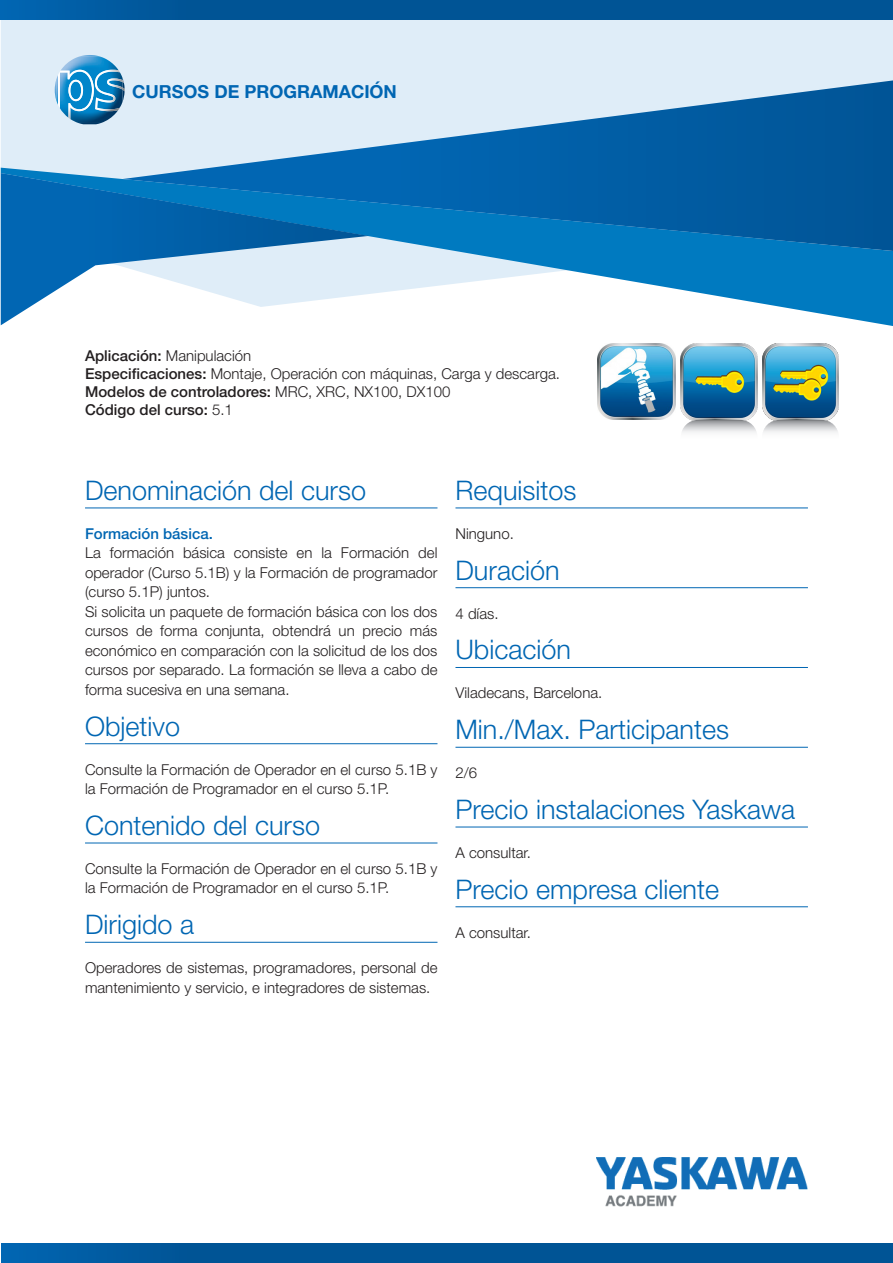
<style>
.page{position:relative;width:893px;height:1263px;background:#fff}
.page>*{position:absolute;margin:0;border:0;box-sizing:border-box;transform-origin:0 0}
.t1{font:300 27px "Helvetica Neue LT Pro";color:#0166b3}
.t2{font:700 18px "Helvetica Neue LT Pro";color:#0166b3}
.t3{font:300 15px/19.5px "Helvetica Neue LT Pro";color:#231f20}
.t4{font:500 15px "Helvetica Neue LT Pro";color:#231f20}
.t5{font:500 15px "Helvetica Neue LT Pro";color:#0166b3}
.s1{font-weight:500}
.s2{font-weight:300}
</style>
<div class="page">
<div style="left:1px;top:20px;width:892px;height:148px;background:#dfedf8"></div>
<svg style="left:1px;top:168px;width:892px;height:158px"></svg>
<svg style="left:1px;top:173px;width:368px;height:152px"></svg>
<svg style="left:122px;top:80px;width:771px;height:171px;background:#458dc1"></svg>
<svg style="left:1px;top:0;width:892px;height:20px;background:#005598"></svg>
<svg style="left:55px;top:80px;width:1px;height:20px"></svg>
<img style="left:56px;top:75px;width:2px;height:30px">
<img style="left:78px;top:55px;width:23px;height:2px">
<img style="left:78px;top:78px;width:47px;height:46px">
<img style="left:61px;top:57px;width:58px;height:66px">
<img style="left:91px;top:70px;width:31px;height:33px">
<img style="left:58px;top:70px;width:33px;height:49px">
<img style="left:58px;top:70px;width:21px;height:38px">
<img style="left:95px;top:70px;width:25px;height:41px">
<img style="left:68px;top:80px;width:15px;height:21px">
<svg style="left:122px;top:80px;width:3px;height:11px"></svg>
<img style="left:107px;top:78px;width:15px;height:12px">
<hr style="left:85px;top:508px;width:352px;height:1px;background:#0166b3">
<hr style="left:85px;top:743px;width:352px;height:1px;background:#0166b3">
<hr style="left:85px;top:843px;width:352px;height:1px;background:#0166b3">
<hr style="left:85px;top:942px;width:352px;height:1px;background:#0166b3">
<hr style="left:455px;top:508px;width:353px;height:1px;background:#0166b3">
<hr style="left:455px;top:587px;width:353px;height:1px;background:#0166b3">
<hr style="left:455px;top:667px;width:353px;height:1px;background:#0166b3">
<hr style="left:455px;top:747px;width:353px;height:1px;background:#0166b3">
<hr style="left:455px;top:827px;width:353px;height:1px;background:#0166b3">
<hr style="left:455px;top:906px;width:353px;height:1px;background:#0166b3">
<svg style="left:1px;top:1243px;width:892px;height:20px;background:#005598"></svg>
<img style="left:597px;top:1157px;width:211px;height:50px">
<img style="left:762px;top:343px;width:77px;height:84px">
<div style="left:762px;top:420px;width:77px;height:76px;background:#fff;border-radius:17px"></div>
<img style="left:681px;top:343px;width:76px;height:87px">
<div style="left:681px;top:420px;width:76px;height:76px;background:#fff;border-radius:17px"></div>
<img style="left:598px;top:344px;width:77px;height:76px">
<p class="t2" style="left:132px;top:80px;width:266px">CURSOS DE PROGRAMACIÓN</p>
<p class="t3" style="left:85px;top:346px;width:168px"><span class="s1">Aplicación:</span> Manipulación</p>
<p class="t3" style="left:85px;top:364px;width:476px"><span class="s1">Especificaciones:</span> Montaje, Operación con máquinas, Carga y descarga.</p>
<p class="t4" style="left:85px;top:383px;width:367px">Modelos de controladores: <span class="s2">MRC, XRC, NX100, DX100</span></p>
<p class="t4" style="left:85px;top:401px;width:149px">Código del curso: <span class="s2">5.1</span></p>
<p class="t1" style="left:85px;top:474px;width:283px">Denominación del curso</p>
<p class="t5" style="left:85px;top:524px;width:129px">Formación básica.</p>
<p class="t3" style="left:85px;top:543px;width:354px;text-align:justify">La formación básica consiste en la Formación del operador (Curso 5.1B) y la Formación de programador (curso 5.1P) juntos.</p>
<p class="t3" style="left:85px;top:601px;width:354px;text-align:justify">Si solicita un paquete de formación básica con los dos cursos de forma conjunta, obtendrá un precio más económico en comparación con la solicitud de los dos cursos por separado. La formación se lleva a cabo de forma sucesiva en una semana.</p>
<p class="t1" style="left:85px;top:709px;width:97px">Objetivo</p>
<p class="t3" style="left:85px;top:759px;width:354px">Consulte la Formación de Operador en el curso 5.1B y la Formación de Programador en el curso 5.1P.</p>
<p class="t1" style="left:85px;top:809px;width:237px">Contenido del curso</p>
<p class="t3" style="left:85px;top:858px;width:354px">Consulte la Formación de Operador en el curso 5.1B y la Formación de Programador en el curso 5.1P.</p>
<p class="t1" style="left:85px;top:908px;width:111px">Dirigido a</p>
<p class="t3" style="left:85px;top:958px;width:354px">Operadores de sistemas, programadores, personal de mantenimiento y servicio, e integradores de sistemas.</p>
<p class="t1" style="left:455px;top:474px;width:122px">Requisitos</p>
<p class="t3" style="left:455px;top:523px;width:60px">Ninguno.</p>
<p class="t1" style="left:455px;top:553px;width:106px">Duración</p>
<p class="t3" style="left:455px;top:603px;width:45px">4 días.</p>
<p class="t1" style="left:455px;top:633px;width:117px">Ubicación</p>
<p class="t3" style="left:455px;top:683px;width:148px">Viladecans, Barcelona.</p>
<p class="t1" style="left:455px;top:713px;width:275px">Min./Max. Participantes</p>
<p class="t3" style="left:455px;top:763px;width:23px">2/6</p>
<p class="t1" style="left:455px;top:793px;width:341px">Precio instalaciones Yaskawa</p>
<p class="t3" style="left:455px;top:842px;width:77px">A consultar.</p>
<p class="t1" style="left:455px;top:872px;width:265px">Precio empresa cliente</p>
<p class="t3" style="left:455px;top:922px;width:77px">A consultar.</p>
</div>
